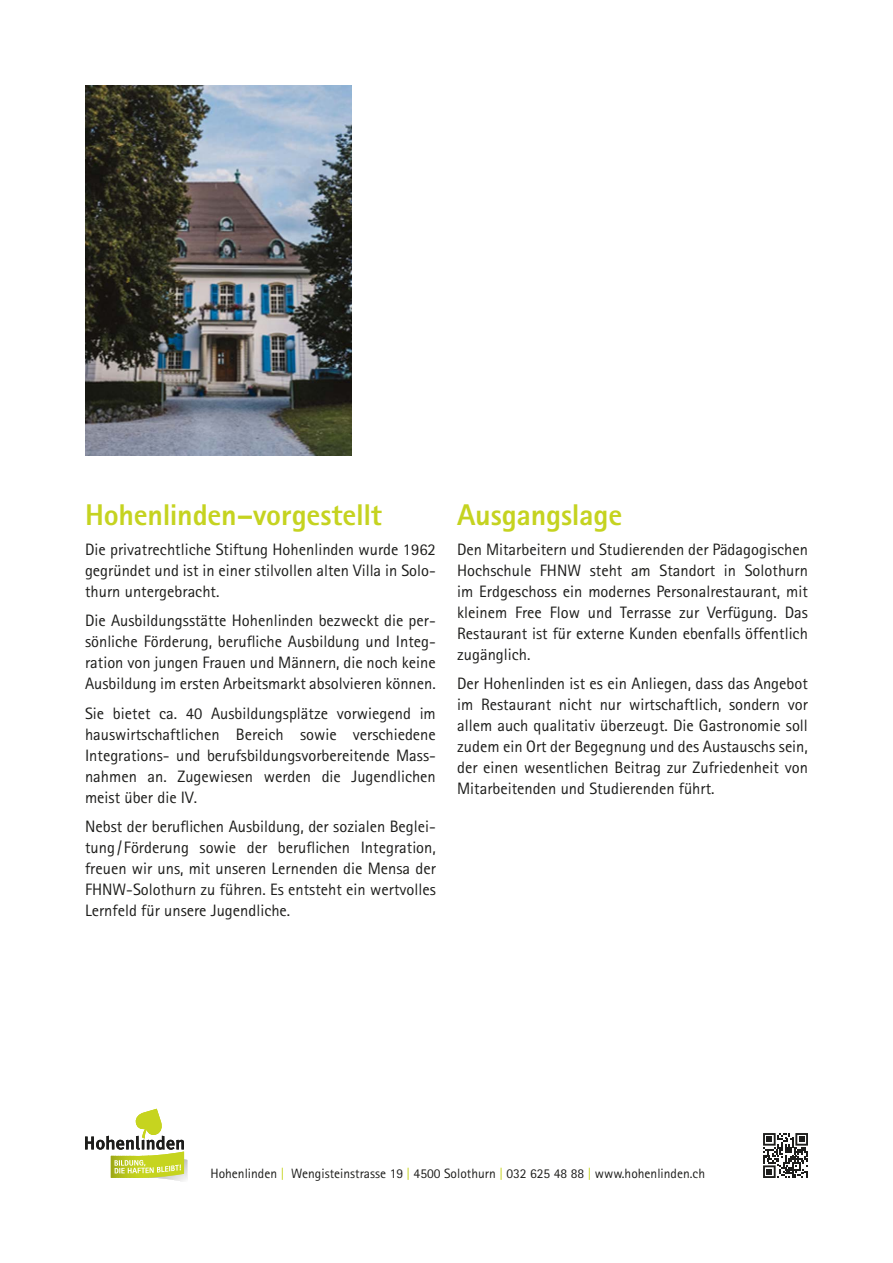
<style>
.page{position:relative;width:893px;height:1263px;background:#fff}
.page>*{position:absolute;margin:0;border:0;box-sizing:border-box;transform-origin:0 0}
.t1{font:800 30px "Rotis Sans Serif";letter-spacing:-.005em;color:#c5d320}
.t2{font:16.5px/21px "Rotis Sans Serif Std";color:#1d1d1b;text-align:justify}
.t3{font:13.5px "Rotis Sans Serif Std";color:#1d1d1b}
.s1{color:#c5d320}
</style>
<div class="page">
<svg style="left:85px;top:1109px;width:102px;height:73px"></svg>
<svg style="left:763px;top:1133px;width:45px;height:45px"></svg>
<img style="left:85px;top:85px;width:267px;height:371px">
<h1 class="t1" style="left:85px;top:496px;width:298px">Hohenlinden–vorgestellt</h1>
<p class="t2" style="left:85px;top:538px;width:352px">Die privatrechtliche Stiftung Hohenlinden wurde 1962 gegründet und ist in einer stilvollen alten Villa in Solo&shy;thurn untergebracht.</p>
<p class="t2" style="left:85px;top:610px;width:352px">Die Ausbildungsstätte Hohenlinden bezweckt die per&shy;sönliche Förderung, berufliche Ausbildung und Integ&shy;ration von jungen Frauen und Männern, die noch keine Ausbildung im ersten Arbeitsmarkt absolvieren können.</p>
<p class="t2" style="left:85px;top:703px;width:352px">Sie bietet ca. 40 Ausbildungsplätze vorwiegend im hauswirtschaftlichen Bereich sowie verschiedene Integrations- und berufsbildungsvorbereitende Mass&shy;nahmen an. Zugewiesen werden die Jugendlichen meist über die IV.</p>
<p class="t2" style="left:85px;top:816px;width:352px">Nebst der beruflichen Ausbildung, der sozialen Beglei&shy;tung / Förderung sowie der beruflichen Integration, freuen wir uns, mit unseren Lernenden die Mensa der FHNW-Solothurn zu führen. Es entsteht ein wertvolles Lernfeld für unsere Jugendliche.</p>
<h1 class="t1" style="left:457px;top:496px;width:167px">Ausgangslage</h1>
<p class="t2" style="left:457px;top:538px;width:352px">Den Mitarbeitern und Studierenden der Pädagogischen Hochschule FHNW steht am Standort in Solothurn im Erdgeschoss ein modernes Personalrestaurant, mit kleinem Free Flow und Terrasse zur Verfügung. Das Restaurant ist für externe Kunden ebenfalls öffentlich zugänglich.</p>
<p class="t2" style="left:457px;top:673px;width:352px">Der Hohenlinden ist es ein Anliegen, dass das Angebot im Restaurant nicht nur wirtschaftlich, sondern vor allem auch qualitativ überzeugt. Die Gastronomie soll zudem ein Ort der Begegnung und des Austauschs sein, der einen wesentlichen Beitrag zur Zufriedenheit von Mitarbeitenden und Studierenden führt.</p>
<p class="t3" style="left:210px;top:1165px;width:496px">Hohenlinden <span class="s1">|</span> Wengisteinstrasse 19 <span class="s1">|</span> 4500 Solothurn <span class="s1">|</span> 032 625 48 88 <span class="s1">|</span> www.hohenlinden.ch</p>
</div>
